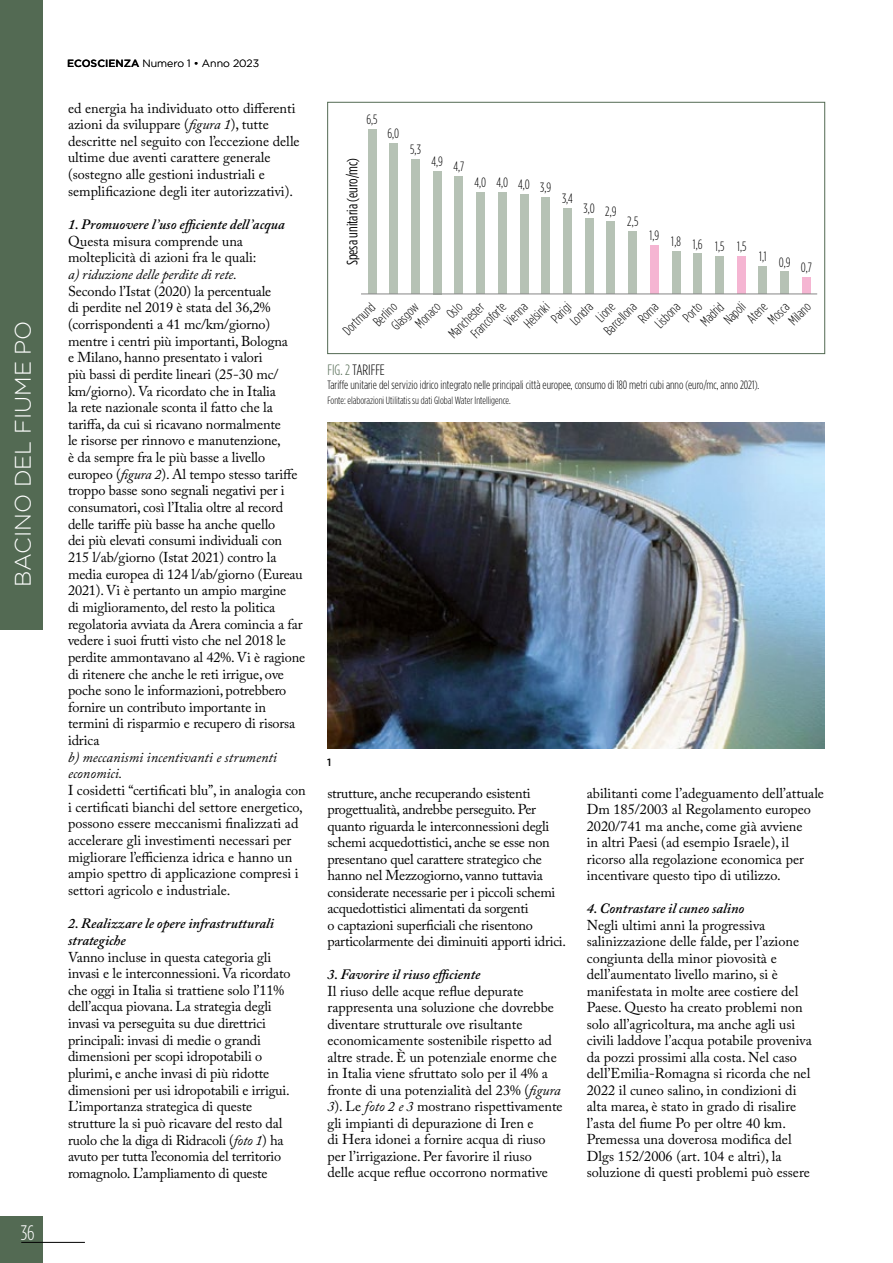
<style>
.page{position:relative;width:893px;height:1263px;background:#fff}
.page>*{position:absolute;margin:0;border:0;box-sizing:border-box;transform-origin:0 0}
.t1{font:300 22.5px "Gotham HTF";color:#fff}
.t2{font:300 condensed 21px "Gotham HTF";color:#fff}
.t3{font:condensed 15px "Gotham HTF";color:#000}
.t4{font:300 condensed 15px "Gotham HTF";color:#000}
.t5{font:14.25px/16.6px "Adobe Caslon Pro";color:#000}
.t6{font:14.25px/16.5px "Adobe Caslon Pro";letter-spacing:-.02em;color:#000}
.t7{font:italic 600 14.25px/16.6px "Adobe Caslon Pro";color:#000}
.t8{font:italic 14.25px/16.6px "Adobe Caslon Pro";color:#000}
.t9{font:300 condensed 13.5px/15.5px "Gotham HTF";color:#000}
.t10{font:300 condensed 12px "Gotham HTF";color:#000}
.t11{font:300 condensed 10.5px "Gotham HTF";color:#000}
.t12{font:300 10.5px "Gotham HTF";color:#000}
.t13{font:500 10.5px "Gotham HTF";color:#000}
.s1{font-weight:500}
.s2{font-style:italic}
.s3{color:#536a53}
</style>
<div class="page">
<div style="left:0;top:1216px;width:43px;height:47px;background:#536a53"></div>
<hr style="left:21px;top:1242px;width:64px;height:1px;background:#000">
<div style="left:0;top:0;width:43px;height:629px;background:#536a53"></div>
<img style="left:327px;top:422px;width:498px;height:326px">
<div style="left:368px;top:129px;width:8px;height:165px;background:#b6c2b5"></div>
<div style="left:389px;top:143px;width:9px;height:151px;background:#b6c2b5"></div>
<div style="left:411px;top:160px;width:9px;height:134px;background:#b6c2b5"></div>
<div style="left:433px;top:171px;width:8px;height:123px;background:#b6c2b5"></div>
<div style="left:455px;top:176px;width:8px;height:118px;background:#b6c2b5"></div>
<div style="left:476px;top:192px;width:9px;height:102px;background:#b6c2b5"></div>
<div style="left:498px;top:192px;width:9px;height:102px;background:#b6c2b5"></div>
<div style="left:520px;top:194px;width:8px;height:100px;background:#b6c2b5"></div>
<div style="left:541px;top:197px;width:9px;height:97px;background:#b6c2b5"></div>
<div style="left:563px;top:208px;width:9px;height:86px;background:#b6c2b5"></div>
<div style="left:585px;top:219px;width:8px;height:75px;background:#b6c2b5"></div>
<div style="left:607px;top:221px;width:8px;height:73px;background:#b6c2b5"></div>
<div style="left:628px;top:232px;width:9px;height:62px;background:#b6c2b5"></div>
<div style="left:672px;top:251px;width:8px;height:43px;background:#b6c2b5"></div>
<div style="left:693px;top:254px;width:9px;height:40px;background:#b6c2b5"></div>
<div style="left:715px;top:256px;width:9px;height:38px;background:#b6c2b5"></div>
<div style="left:759px;top:267px;width:8px;height:27px;background:#b6c2b5"></div>
<div style="left:780px;top:272px;width:9px;height:22px;background:#b6c2b5"></div>
<div style="left:802px;top:277px;width:9px;height:17px;background:#f5b5d2"></div>
<div style="left:737px;top:256px;width:8px;height:38px;background:#f5b5d2"></div>
<div style="left:650px;top:246px;width:9px;height:48px;background:#f5b5d2"></div>
<hr style="left:361px;top:294px;width:456px;height:1px;background:#878787">
<div style="left:327px;top:102px;width:498px;height:252px;border:1px solid #536a53"></div>
<h1 class="t1" style="left:11px;top:587px;width:268px;rotate:-90deg">BACINO DEL FIUME PO</h1>
<h2 class="t2" style="left:21px;top:1221px;width:15px">36</h2>
<p class="t12" style="left:67px;top:57px;width:193px"><span class="s1">ECOSCIENZA</span> Numero 1 • Anno 2023</p>
<p class="t5" style="left:68px;top:99px;width:233px">ed energia ha individuato otto differenti azioni da sviluppare (<span class="s2">figura 1</span>), tutte descritte nel seguito con l’eccezione delle ultime due aventi carattere generale (sostegno alle gestioni industriali e semplificazione degli iter autorizzativi).</p>
<p class="t7" style="left:68px;top:216px;width:218px">1. Promuovere l’uso efficiente dell’acqua</p>
<p class="t5" style="left:68px;top:232px;width:190px">Questa misura comprende una molteplicità di azioni fra le quali:</p>
<p class="t8" style="left:68px;top:266px;width:170px">a) riduzione delle perdite di rete.</p>
<p class="t5" style="left:68px;top:282px;width:239px">Secondo l’Istat (2020) la percentuale<br>di perdite nel 2019 è stata del 36,2% (corrispondenti a 41 mc/km/giorno) mentre i centri più importanti, Bologna<br>e Milano, hanno presentato i valori<br>più bassi di perdite lineari (25-30 mc/ km/giorno). Va ricordato che in Italia<br>la rete nazionale sconta il fatto che la tariffa, da cui si ricavano normalmente<br>le risorse per rinnovo e manutenzione,<br>è da sempre fra le più basse a livello europeo (<span class="s2">figura 2</span>). Al tempo stesso tariffe troppo basse sono segnali negativi per i consumatori, così l’Italia oltre al record delle tariffe più basse ha anche quello<br>dei più elevati consumi individuali con 215 l/ab/giorno (Istat 2021) contro la media europea di 124 l/ab/giorno (Eureau 2021). Vi è pertanto un ampio margine<br>di miglioramento, del resto la politica regolatoria avviata da Arera comincia a far vedere i suoi frutti visto che nel 2018 le perdite ammontavano al 42%. Vi è ragione di ritenere che anche le reti irrigue, ove poche sono le informazioni, potrebbero fornire un contributo importante in termini di risparmio e recupero di risorsa idrica</p>
<p class="t8" style="left:68px;top:748px;width:210px">b) meccanismi incentivanti e strumenti economici.</p>
<p class="t5" style="left:68px;top:782px;width:239px">I cosidetti “certificati blu”, in analogia con i certificati bianchi del settore energetico, possono essere meccanismi finalizzati ad accelerare gli investimenti necessari per migliorare l’efficienza idrica e hanno un ampio spettro di applicazione compresi i settori agricolo e industriale.</p>
<p class="t7" style="left:68px;top:915px;width:207px">2. Realizzare le opere infrastrutturali strategiche</p>
<p class="t5" style="left:68px;top:948px;width:224px">Vanno incluse in questa categoria gli invasi e le interconnessioni. Va ricordato che oggi in Italia si trattiene solo l’11% dell’acqua piovana. La strategia degli invasi va perseguita su due direttrici principali: invasi di medie o grandi dimensioni per scopi idropotabili o plurimi, e anche invasi di più ridotte dimensioni per usi idropotabili e irrigui.<br>L’importanza strategica di queste strutture la si può ricavare del resto dal ruolo che la diga di Ridracoli (<span class="s2">foto 1</span>) ha avuto per tutta l’economia del territorio romagnolo. L’ampliamento di queste</p>
<p class="t9" style="left:366px;top:111px;width:13px">6,5</p>
<p class="t3" style="left:344px;top:265px;width:109px;rotate:-90deg">Spesa unitaria (euro/mc)</p>
<p class="t9" style="left:387px;top:126px;width:13px">6,0</p>
<p class="t9" style="left:410px;top:142px;width:12px">5,3</p>
<p class="t9" style="left:431px;top:156px;width:34px">4,9 4,7</p>
<p class="t9" style="left:474px;top:175px;width:78px">4,0 4,0 4,0 3,9</p>
<p class="t9" style="left:562px;top:190px;width:12px">3,4</p>
<p class="t9" style="left:584px;top:202px;width:35px">3,0 2,9</p>
<p class="t9" style="left:627px;top:214px;width:13px">2,5</p>
<p class="t9" style="left:649px;top:236px;width:99px">1,9 1,8 1,6 1,5 1,5</p>
<p class="t9" style="left:759px;top:254px;width:54px">1,1 0,9 0,7</p>
<p class="t9" style="left:340px;top:327px;width:41px;rotate:-45deg">Dortmund</p>
<p class="t9" style="left:567px;top:318px;width:28px;rotate:-45deg">Londra</p>
<p class="t9" style="left:467px;top:330px;width:45px;rotate:-45deg">Francoforte</p>
<p class="t9" style="left:697px;top:318px;width:28px;rotate:-45deg">Madrid</p>
<p class="t9" style="left:548px;top:315px;width:24px;rotate:-45deg">Parigi</p>
<p class="t9" style="left:774px;top:306px;width:27px;text-indent:-14px;rotate:-45deg">Mosca<br>Milano</p>
<p class="t9" style="left:501px;top:318px;width:28px;rotate:-45deg">Vienna</p>
<p class="t9" style="left:720px;top:316px;width:26px;rotate:-45deg">Napoli</p>
<p class="t9" style="left:521px;top:320px;width:32px;rotate:-45deg">Helsinki</p>
<p class="t9" style="left:744px;top:315px;width:24px;rotate:-45deg">Atene</p>
<p class="t9" style="left:445px;top:330px;width:46px;rotate:-45deg">Manchester</p>
<p class="t9" style="left:680px;top:314px;width:22px;rotate:-45deg">Porto</p>
<p class="t9" style="left:412px;top:320px;width:31px;rotate:-45deg">Monaco</p>
<p class="t9" style="left:635px;top:315px;width:24px;rotate:-45deg">Roma</p>
<p class="t9" style="left:370px;top:318px;width:29px;rotate:-45deg">Berlino</p>
<p class="t9" style="left:593px;top:314px;width:22px;rotate:-45deg">Lione</p>
<p class="t9" style="left:443px;top:311px;width:18px;rotate:-45deg">Oslo</p>
<p class="t9" style="left:652px;top:320px;width:31px;rotate:-45deg">Lisbona</p>
<p class="t9" style="left:388px;top:322px;width:34px;rotate:-45deg">Glasgow</p>
<p class="t9" style="left:601px;top:327px;width:41px;rotate:-45deg">Barcellona</p>
<p class="t4" style="left:327px;top:362px;width:59px"><span class="s3">FIG. 2</span> TARIFFE</p>
<p class="t10" style="left:327px;top:378px;width:433px">Tariffe unitarie del servizio idrico integrato nelle principali città europee, consumo di 180 metri cubi anno (euro/mc, anno 2021).</p>
<p class="t11" style="left:327px;top:394px;width:185px">Fonte: elaborazioni Utilitatis su dati Global Water Intelligence.</p>
<p class="t13" style="left:327px;top:756px;width:6px">1</p>
<p class="t6" style="left:327px;top:784px;width:240px">strutture, anche recuperando esistenti progettualità, andrebbe perseguito. Per quanto riguarda le interconnessioni degli schemi acquedottistici, anche se esse non presentano quel carattere strategico che hanno nel Mezzogiorno, vanno tuttavia considerate necessarie per i piccoli schemi acquedottistici alimentati da sorgenti<br>o captazioni superficiali che risentono particolarmente dei diminuiti apporti idrici.</p>
<p class="t7" style="left:327px;top:966px;width:154px">3. Favorire il riuso efficiente</p>
<p class="t5" style="left:327px;top:982px;width:237px">Il riuso delle acque reflue depurate rappresenta una soluzione che dovrebbe diventare strutturale ove risultante economicamente sostenibile rispetto ad altre strade. È un potenziale enorme che in Italia viene sfruttato solo per il 4% a fronte di una potenzialità del 23% (<span class="s2">figura 3</span>). Le <span class="s2">foto 2 e 3</span> mostrano rispettivamente gli impianti di depurazione di Iren e<br>di Hera idonei a fornire acqua di riuso per l’irrigazione. Per favorire il riuso<br>delle acque reflue occorrono normative</p>
<p class="t5" style="left:587px;top:784px;width:239px">abilitanti come l’adeguamento dell’attuale Dm 185/2003 al Regolamento europeo 2020/741 ma anche, come già avviene<br>in altri Paesi (ad esempio Israele), il ricorso alla regolazione economica per incentivare questo tipo di utilizzo.</p>
<p class="t7" style="left:587px;top:900px;width:159px">4. Contrastare il cuneo salino</p>
<p class="t5" style="left:587px;top:916px;width:225px">Negli ultimi anni la progressiva salinizzazione delle falde, per l’azione congiunta della minor piovosità e dell’aumentato livello marino, si è manifestata in molte aree costiere del Paese. Questo ha creato problemi non solo all’agricoltura, ma anche agli usi civili laddove l’acqua potabile proveniva da pozzi prossimi alla costa. Nel caso dell’Emilia-Romagna si ricorda che nel 2022 il cuneo salino, in condizioni di alta marea, è stato in grado di risalire l’asta del fiume Po per oltre 40 km.<br>Premessa una doverosa modifica del Dlgs 152/2006 (art. 104 e altri), la soluzione di questi problemi può essere</p>
</div>
